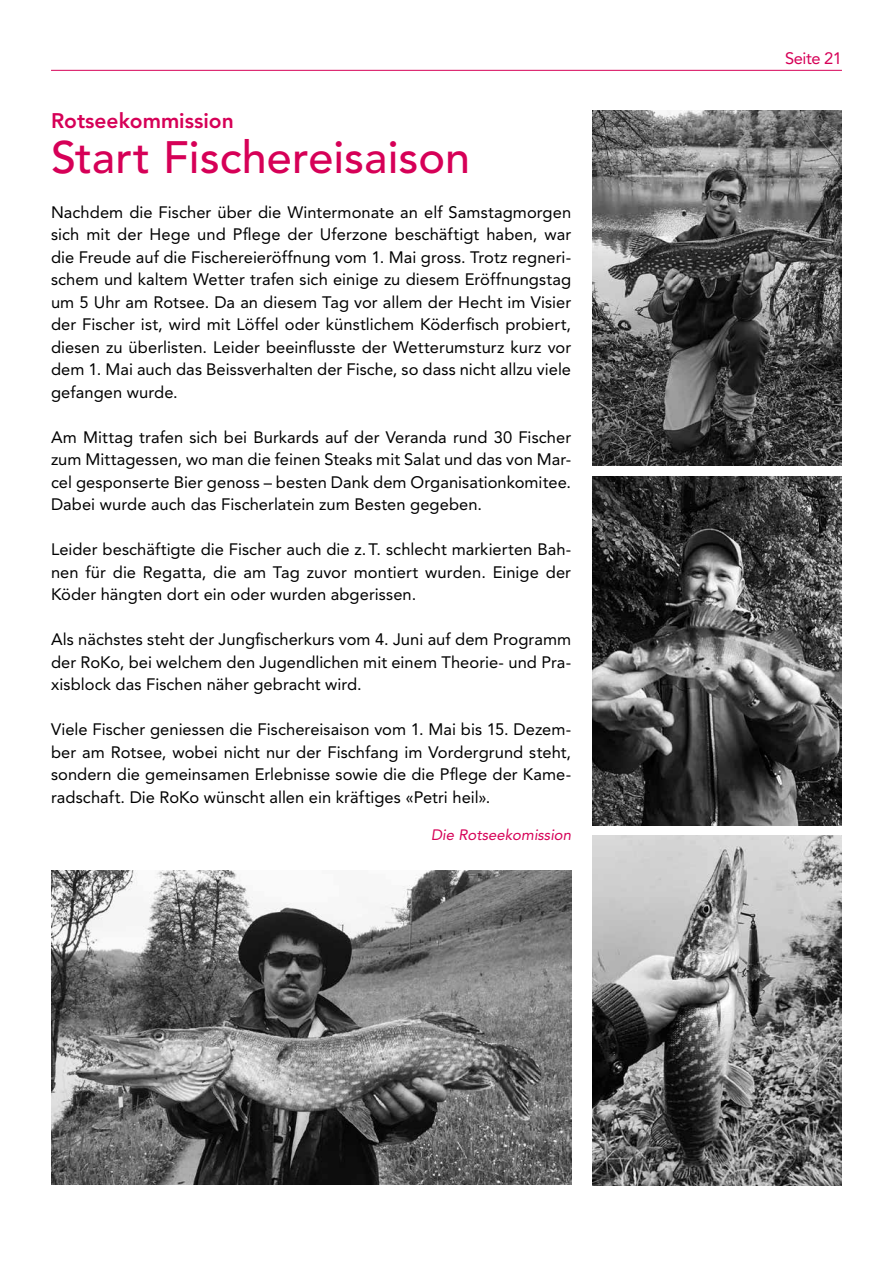
<style>
.page{position:relative;width:893px;height:1263px;background:#fff}
.page>*{position:absolute;margin:0;border:0;box-sizing:border-box;transform-origin:0 0}
.t1{font:500 45px "Avenir";color:#d60057}
.t2{font:800 21px "Avenir";color:#d60057}
.t3{font:16.5px/22.5px "Avenir";letter-spacing:.005em;color:#000;text-align:justify}
.t4{font:16.5px "Avenir";letter-spacing:-.03em;color:#d60057}
.t5{font:italic 15px "Avenir";color:#d60057}
</style>
<div class="page">
<hr style="left:51px;top:70px;width:791px;height:1px;background:#d60057">
<img style="left:51px;top:870px;width:520px;height:314px">
<img style="left:592px;top:111px;width:250px;height:354px">
<img style="left:592px;top:476px;width:250px;height:349px">
<img style="left:592px;top:836px;width:250px;height:349px">
<p class="t2" style="left:51px;top:108px;width:184px">Rotseekommission</p>
<h1 class="t1" style="left:51px;top:131px;width:421px">Start Fischereisaison</h1>
<p class="t3" style="left:51px;top:201px;width:522px">Nachdem die Fischer über die Wintermonate an elf Samstagmorgen sich mit der Hege und Pflege der Uferzone beschäftigt haben, war die Freude auf die Fischereieröffnung vom 1. Mai gross. Trotz regneri&shy;schem und kaltem Wetter trafen sich einige zu diesem Eröffnungstag um 5 Uhr am Rotsee. Da an diesem Tag vor allem der Hecht im Visier der Fischer ist, wird mit Löffel oder künstlichem Köderfisch probiert, diesen zu überlisten. Leider beeinflusste der Wetterumsturz kurz vor dem 1. Mai auch das Beissverhalten der Fische, so dass nicht allzu viele gefangen wurde.</p>
<p class="t3" style="left:51px;top:426px;width:522px">Am Mittag trafen sich bei Burkards auf der Veranda rund 30 Fischer zum Mittagessen, wo man die feinen Steaks mit Salat und das von Mar&shy;cel gesponserte Bier genoss – besten Dank dem Organisationkomitee.<br>Dabei wurde auch das Fischerlatein zum Besten gegeben.</p>
<p class="t3" style="left:51px;top:538px;width:522px">Leider beschäftigte die Fischer auch die z.T. schlecht markierten Bah&shy;nen für die Regatta, die am Tag zuvor montiert wurden. Einige der Köder hängten dort ein oder wurden abgerissen.</p>
<p class="t3" style="left:51px;top:628px;width:522px">Als nächstes steht der Jungfischerkurs vom 4. Juni auf dem Programm der RoKo, bei welchem den Jugendlichen mit einem Theorie- und Pra&shy;xisblock das Fischen näher gebracht wird.</p>
<p class="t3" style="left:51px;top:718px;width:522px">Viele Fischer geniessen die Fischereisaison vom 1. Mai bis 15. Dezem&shy;ber am Rotsee, wobei nicht nur der Fischfang im Vordergrund steht, sondern die gemeinsamen Erlebnisse sowie die die Pflege der Kame&shy;radschaft. Die RoKo wünscht allen ein kräftiges «Petri heil».</p>
<p class="t5" style="left:431px;top:826px;width:142px">Die Rotseekomission</p>
<p class="t4" style="left:785px;top:48px;width:58px">Seite 21</p>
</div>
